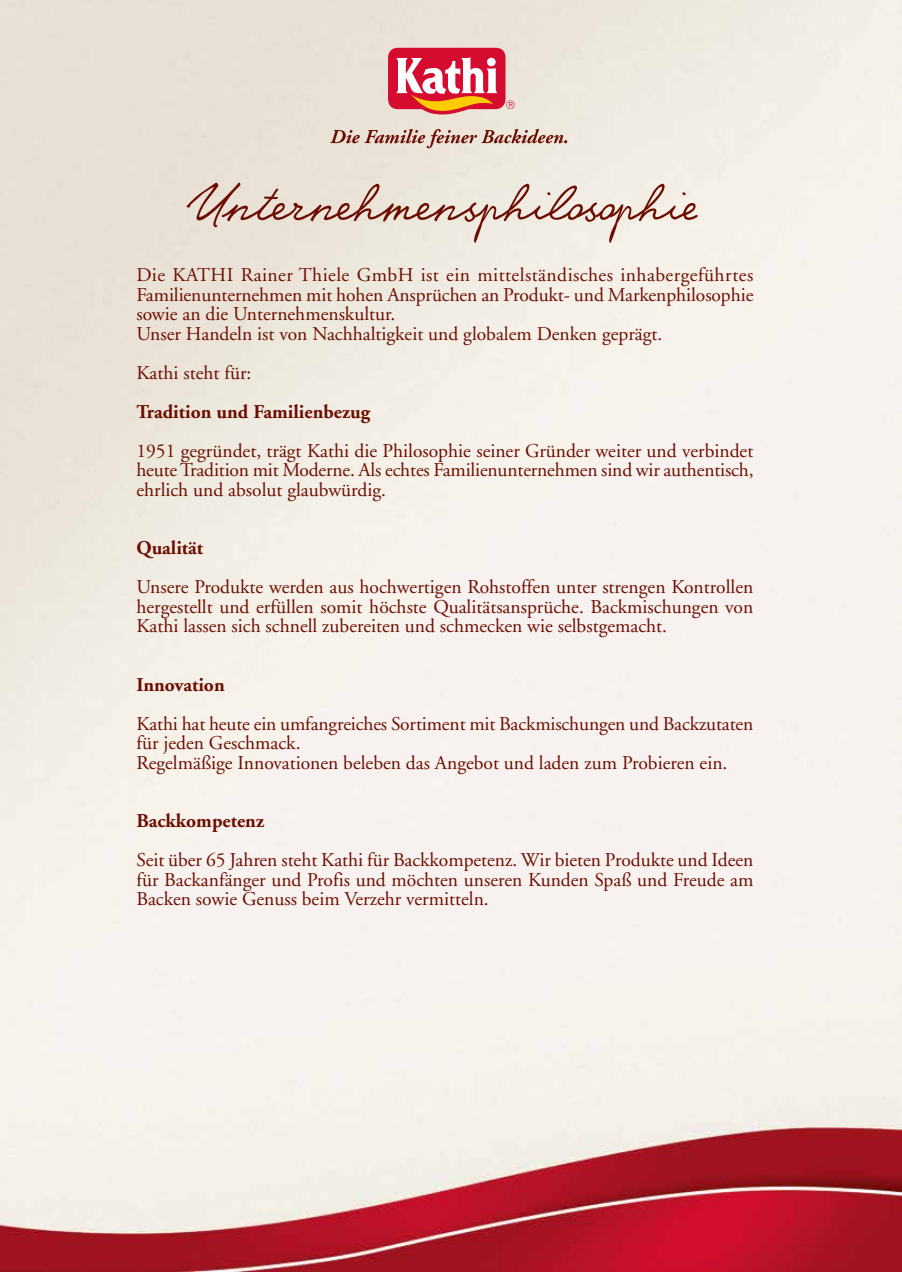
<style>
.page{position:relative;width:902px;height:1272px;background:#fff}
.page>*{position:absolute;margin:0;border:0;box-sizing:border-box;transform-origin:0 0}
.t1{font:102px "WIP Grand Ma EUTT";color:#6d0c00}
.t2{font:19.5px/19.5px "Adobe Garamond";color:#6d0c00;text-align:justify}
.t3{font:700 19.5px "Adobe Garamond";color:#6d0c00}
</style>
<div class="page">
<img style="left:0;top:0;width:901px;height:1271px">
<svg style="left:388px;top:48px;width:126px;height:67px"></svg>
<svg style="left:330px;top:129px;width:237px;height:19px;background:#cdb1a5"></svg>
<h1 class="t1" style="left:194px;top:152px;width:503px">Unternehmensphilosophie</h1>
<p class="t2" style="left:136px;top:265px;width:618px;text-align:left">Die KATHI Rainer Thiele GmbH ist ein mittelständisches inhabergeführtes Familienunternehmen mit hohen Ansprüchen an Produkt- und Markenphilosophie sowie an die Unternehmenskultur.<br>Unser Handeln ist von Nachhaltigkeit und globalem Denken geprägt.</p>
<p class="t2" style="left:136px;top:363px;width:116px">Kathi steht für:</p>
<p class="t3" style="left:136px;top:401px;width:235px">Tradition und Familienbezug</p>
<p class="t2" style="left:136px;top:441px;width:618px">1951 gegründet, trägt Kathi die Philosophie seiner Gründer weiter und verbindet heute Tradition mit Moderne. Als echtes Familienunternehmen sind wir authentisch, ehrlich und absolut glaubwürdig.</p>
<p class="t3" style="left:136px;top:537px;width:68px">Qualität</p>
<p class="t2" style="left:136px;top:577px;width:618px">Unsere Produkte werden aus hochwertigen Rohstoffen unter strengen Kontrollen hergestellt und erfüllen somit höchste Qualitätsansprüche. Backmischungen von Kathi lassen sich schnell zubereiten und schmecken wie selbstgemacht.</p>
<p class="t3" style="left:136px;top:674px;width:90px">Innovation</p>
<p class="t2" style="left:136px;top:714px;width:618px;text-align:left">Kathi hat heute ein umfangreiches Sortiment mit Backmischungen und Backzutaten für jeden Geschmack.<br>Regelmäßige Innovationen beleben das Angebot und laden zum Probieren ein.</p>
<p class="t3" style="left:136px;top:810px;width:129px">Backkompetenz</p>
<p class="t2" style="left:136px;top:850px;width:618px">Seit über 65 Jahren steht Kathi für Backkompetenz. Wir bieten Produkte und Ideen für Backanfänger und Profis und möchten unseren Kunden Spaß und Freude am Backen sowie Genuss beim Verzehr vermitteln.</p>
</div>
